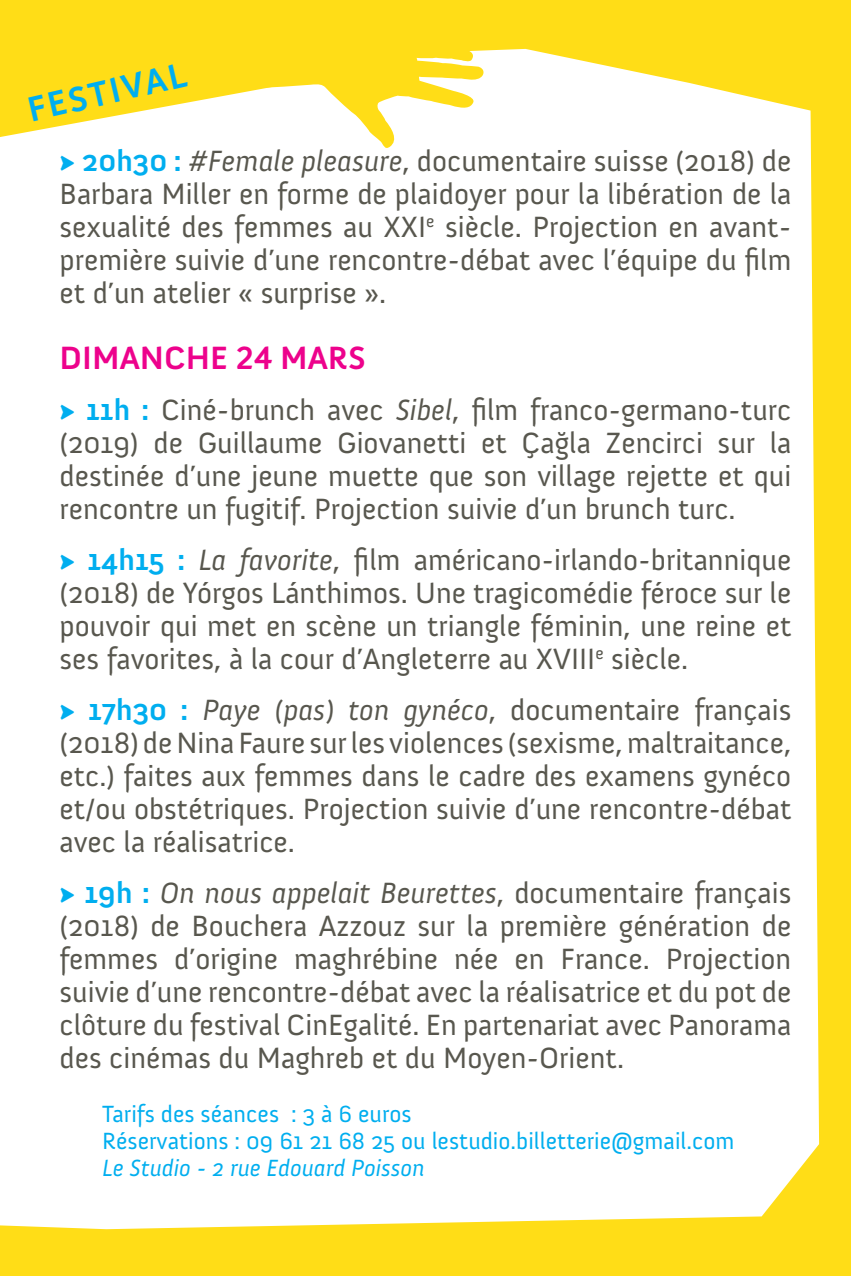
<style>
.page{position:relative;width:851px;height:1276px;background:#fff}
.page>*{position:absolute;margin:0;border:0;box-sizing:border-box;transform-origin:0 0}
.t1{font:700 36px "Anivers";color:#00aeef}
.t2{font:700 33px "Anivers";color:#ed028c}
.t3{font:30px/33px "Anivers";color:#58574e;text-align:justify}
.t4{font:24px/27px "Anivers";color:#00aeef}
.t5{font:italic 24px "Anivers";color:#00aeef}
.s1{font-weight:700;color:#00aeef}
.s2{font-style:italic}
</style>
<div class="page">
<div style="left:0;top:0;width:850px;height:1276px;background:#ffdd17"></div>
<div style="left:0;top:49px;width:819px;height:1180px;background:#fff"></div>
<svg style="left:204px;top:49px;width:281px;height:101px"></svg>
<svg style="left:0;top:49px;width:333px;height:88px"></svg>
<p class="t1" style="left:24px;top:91px;width:116px;rotate:-13deg">FE STIVAL</p>
<p class="t3" style="left:60px;top:144px;width:733px"><span class="s1">√ 20H30 :</span> <span class="s2">#Female pleasure</span>, documentaire suisse (2018) de Barbara Miller en forme de plaidoyer pour la libération de la sexualité des femmes au XXI<sup>e</sup> siècle. Projection en avant&shy;première suivie d’une rencontre-débat avec l’équipe du film et d’un atelier « surprise ».</p>
<p class="t2" style="left:60px;top:340px;width:243px">DIMANCHE 24 MAR</p>
<p class="t2" style="left:348px;top:340px;width:19px">S</p>
<p class="t3" style="left:60px;top:393px;width:733px"><span class="s1">√ 11H :</span> Ciné-brunch avec <span class="s2">Sibel</span>, film franco-germano-turc (2019) de Guillaume Giovanetti et Çağla Zencirci sur la destinée d’une jeune muette que son village rejette et qui rencontre un fugitif. Projection suivie d’un brunch turc.</p>
<p class="t3" style="left:60px;top:543px;width:733px"><span class="s1">√ 14H15 :</span> <span class="s2">La favorite</span>, film américano-irlando-britannique (2018) de Yórgos Lánthimos. Une tragicomédie féroce sur le pouvoir qui met en scène un triangle féminin, une reine et ses favorites, à la cour d’Angleterre au XVIII<sup>e</sup> siècle.</p>
<p class="t3" style="left:60px;top:693px;width:733px"><span class="s1">√ 17H30 :</span> <span class="s2">Paye (pas) ton gynéco</span>, documentaire français (2018) de Nina Faure sur les violences (sexisme, maltraitance, etc.) faites aux femmes dans le cadre des examens gynéco et/ou obstétriques. Projection suivie d’une rencontre-débat avec la réalisatrice.</p>
<p class="t3" style="left:60px;top:876px;width:733px"><span class="s1">√ 19H :</span> <span class="s2">On nous appelait Beurettes</span>, documentaire français (2018) de Bouchera Azzouz sur la première génération de femmes d’origine maghrébine née en France. Projection suivie d’une rencontre-débat avec la réalisatrice et du pot de clôture du festival CinEgalité. En partenariat avec Panorama des cinémas du Maghreb et du Moyen-Orient.</p>
<p class="t4" style="left:102px;top:1100px;width:633px">Tarifs des séances : 3 à 6 euros<br>Réservations : 09 61 21 68 25 ou lestudio.billetterie@gmail.com</p>
<p class="t5" style="left:102px;top:1155px;width:324px">Le Studio - 2 rue Edouard Poisson</p>
</div>
